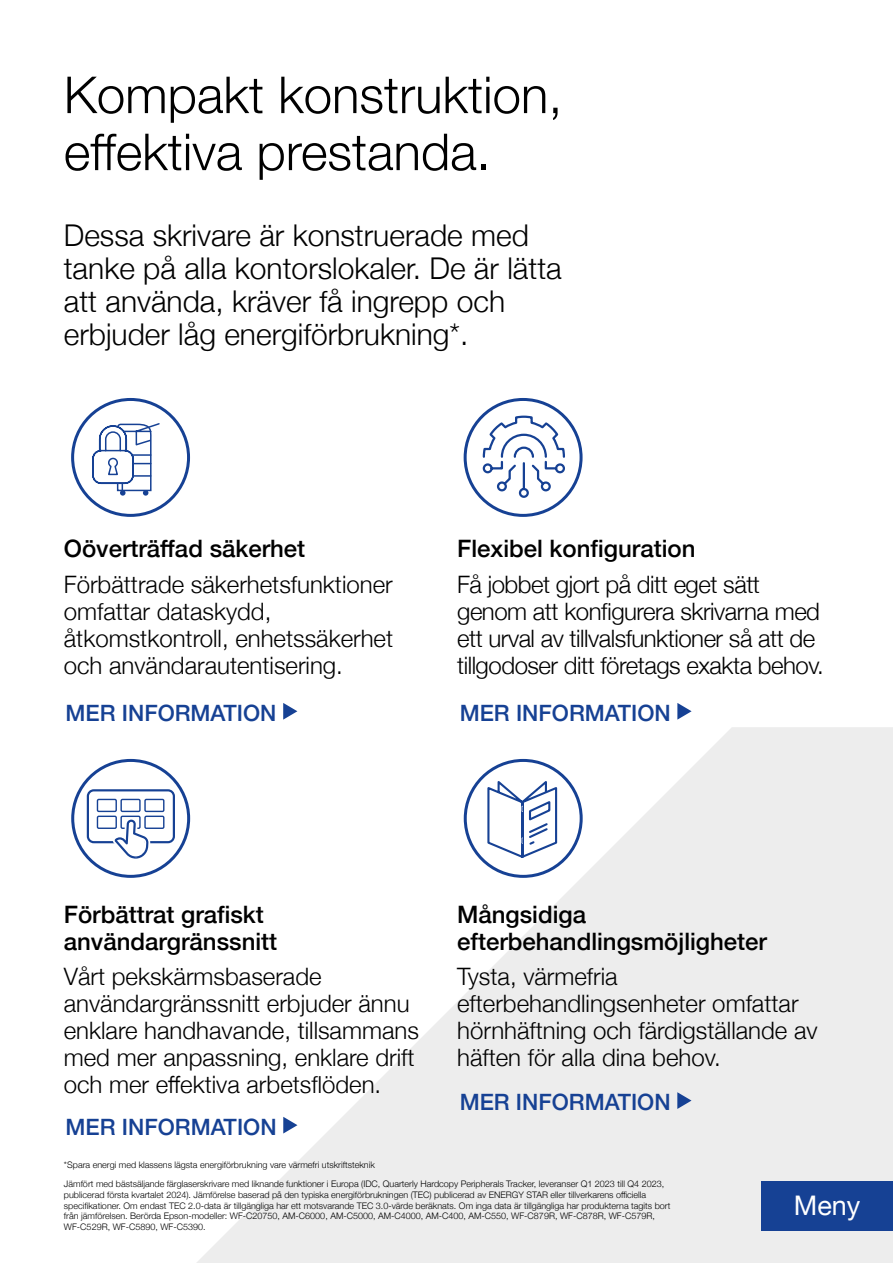
<style>
.page{position:relative;width:893px;height:1263px;background:#fff}
.page>*{position:absolute;margin:0;border:0;box-sizing:border-box;transform-origin:0 0}
.t1{font:300 51px/57px "Helvetica Neue";color:#000}
.t2{font:300 30px/33px "Helvetica Neue";color:#000}
.t3{font:27px "Helvetica Neue";color:#fff}
.t4{font:300 24px/27px "Helvetica Neue";color:#000}
.t5{font:300 24px/27px "Helvetica Neue";letter-spacing:-.02em;color:#000}
.t6{font:500 24px/27px "Helvetica Neue";color:#000}
.t7{font:500 22.5px "Helvetica Neue";color:#164194}
.t8{font:300 9px/10.8px "Helvetica Neue";color:#000}
</style>
<div class="page">
<svg style="left:71px;top:727px;width:822px;height:536px;fill:#ededed"></svg>
<div style="left:71px;top:398px;width:119px;height:119px;border:3px solid #164194;border-radius:50%"></div>
<svg style="left:92px;top:423px;width:68px;height:73px"></svg>
<div style="left:464px;top:398px;width:119px;height:119px;border:3px solid #164194;border-radius:50%"></div>
<svg style="left:482px;top:414px;width:84px;height:85px"></svg>
<div style="left:71px;top:759px;width:119px;height:119px;border:3px solid #164194;border-radius:50%"></div>
<div style="left:87px;top:789px;width:88px;height:54px;border:2px solid #164194;border-radius:6px"></div>
<svg style="left:96px;top:798px;width:69px;height:62px"></svg>
<div style="left:465px;top:760px;width:116px;height:116px;background:#fff;border-radius:50%"></div>
<div style="left:464px;top:759px;width:119px;height:119px;border:3px solid #164194;border-radius:50%"></div>
<svg style="left:487px;top:781px;width:71px;height:77px"></svg>
<svg style="left:283px;top:703px;width:14px;height:17px"></svg>
<svg style="left:283px;top:1117px;width:14px;height:16px"></svg>
<svg style="left:677px;top:703px;width:15px;height:17px"></svg>
<svg style="left:677px;top:1092px;width:14px;height:17px"></svg>
<div style="left:761px;top:1181px;width:132px;height:50px;background:#164194"></div>
<h1 class="t1" style="left:64px;top:63px;width:500px">Kompakt konstruktion, effektiva prestanda.</h1>
<h2 class="t2" style="left:64px;top:216px;width:499px">Dessa skrivare är konstruerade med tanke på alla kontorslokaler. De är lätta att använda, kräver få ingrepp och erbjuder låg energiförbrukning*.</h2>
<h3 class="t6" style="left:64px;top:533px;width:243px">Oöverträffad säkerhet</h3>
<h3 class="t4" style="left:64px;top:569px;width:331px">Förbättrade säkerhetsfunktioner omfattar dataskydd, åtkomstkontroll, enhetssäkerhet och användarautentisering.</h3>
<h3 class="t7" style="left:66px;top:695px;width:212px">MER INFORMATION</h3>
<h3 class="t6" style="left:457px;top:533px;width:240px">Flexibel konfiguration</h3>
<h3 class="t5" style="left:457px;top:569px;width:368px">Få jobbet gjort på ditt eget sätt genom att konfigurera skrivarna med ett urval av tillvalsfunktioner så att de tillgodoser ditt företags exakta behov.</h3>
<h3 class="t7" style="left:460px;top:695px;width:212px">MER INFORMATION</h3>
<h3 class="t6" style="left:64px;top:899px;width:215px">Förbättrat grafiskt användargränssnitt</h3>
<h3 class="t4" style="left:64px;top:961px;width:357px">Vårt pekskärmsbaserade användargränssnitt erbjuder ännu enklare handhavande, tillsammans med mer anpassning, enklare drift och mer effektiva arbetsflöden.</h3>
<h3 class="t7" style="left:66px;top:1108px;width:212px">MER INFORMATION</h3>
<h3 class="t6" style="left:457px;top:899px;width:311px">Mångsidiga efterbehandlingsmöjligheter</h3>
<h3 class="t4" style="left:457px;top:961px;width:362px">Tysta, värmefria efterbehandlingsenheter omfattar hörnhäftning och färdigställande av häften för alla dina behov.</h3>
<h3 class="t7" style="left:460px;top:1084px;width:212px">MER INFORMATION</h3>
<p class="t8" style="left:64px;top:1154px;width:602px;line-height:19.4px">*Spara energi med klassens lägsta energiförbrukning vare värmefri utskriftsteknik<br>Jämfört med bästsäljande färglaserskrivare med liknande funktioner i Europa (IDC, Quarterly Hardcopy Peripherals Tracker, leveranser Q1 2023 till Q4 2023,</p>
<p class="t8" style="left:64px;top:1188px;width:608px">publicerad första kvartalet 2024). Jämförelse baserad på den typiska energiförbrukningen (TEC) publicerad av ENERGY STAR eller tillverkarens officiella specifikationer. Om endast TEC 2.0-data är tillgängliga har ett motsvarande TEC 3.0-värde beräknats. Om inga data är tillgängliga har produkterna tagits bort från jämförelsen. Berörda Epson-modeller: WF-C20750, AM-C6000, AM-C5000, AM-C4000, AM-C400, AM-C550, WF-C879R, WF-C878R, WF-C579R, WF-C529R, WF-C5890, WF-C5390.</p>
<h3 class="t3" style="left:794px;top:1186px;width:68px">Meny</h3>
</div>
